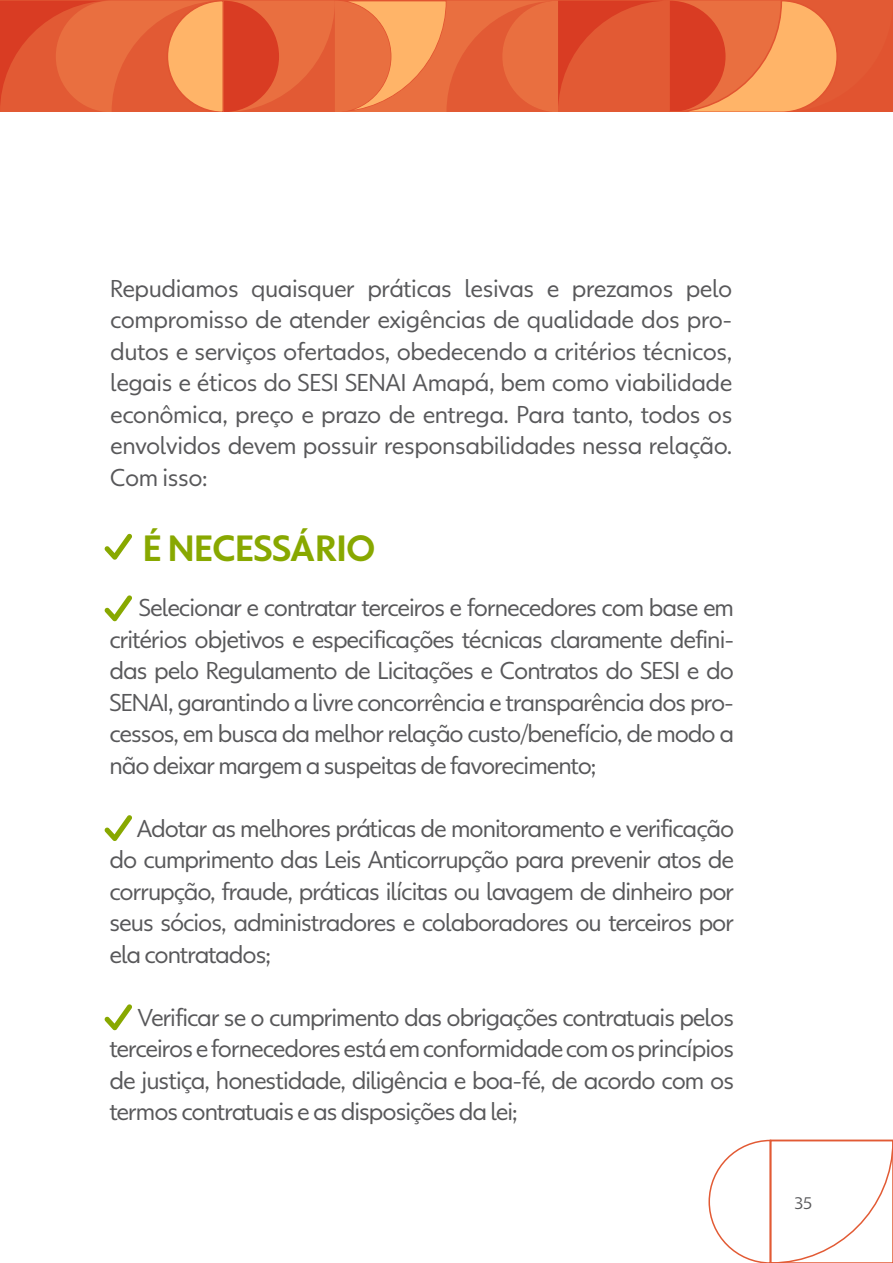
<style>
.page{position:relative;width:893px;height:1263px;background:#fff}
.page>*{position:absolute;margin:0;border:0;box-sizing:border-box;transform-origin:0 0}
.t1{font:700 36px "Globotipo Texto";letter-spacing:-.02em;color:#88a800}
.t2{font:24px/31.5px "Globotipo Texto";letter-spacing:-.04em;color:#58585a;text-align:justify}
.t3{font:16.5px "Globotipo Texto";color:#58585a}
</style>
<div class="page">
<svg style="left:0;top:0;width:893px;height:112px;background:#e76a3d"></svg>
<svg style="left:708px;top:1139px;width:185px;height:124px"></svg>
<svg style="left:104px;top:533px;width:28px;height:27px"></svg>
<svg style="left:104px;top:595px;width:28px;height:26px"></svg>
<svg style="left:104px;top:815px;width:28px;height:26px"></svg>
<svg style="left:104px;top:1004px;width:28px;height:26px"></svg>
<p class="t2" style="left:110px;top:272px;width:624px">Repudiamos quaisquer práticas lesivas e prezamos pelo compromisso de atender exigências de qualidade dos pro&shy;dutos e serviços ofertados, obedecendo a critérios técnicos, legais e éticos do SESI SENAI Amapá, bem como viabilidade econômica, preço e prazo de entrega. Para tanto, todos os envolvidos devem possuir responsabilidades nessa relação.<br>Com isso:</p>
<h1 class="t1" style="left:143px;top:526px;width:234px">É NECESSÁRIO</h1>
<p class="t2" style="left:109px;top:592px;width:626px;text-indent:29px">Selecionar e contratar terceiros e fornecedores com base em critérios objetivos e especificações técnicas claramente defini&shy;das pelo Regulamento de Licitações e Contratos do SESI e do SENAI, garantindo a livre concorrência e transparência dos pro&shy;cessos, em busca da melhor relação custo/benefício, de modo a não deixar margem a suspeitas de favorecimento;</p>
<p class="t2" style="left:109px;top:812px;width:626px;text-indent:27px">Adotar as melhores práticas de monitoramento e verificação do cumprimento das Leis Anticorrupção para prevenir atos de corrupção, fraude, práticas ilícitas ou lavagem de dinheiro por seus sócios, administradores e colaboradores ou terceiros por ela contratados;</p>
<p class="t2" style="left:109px;top:1001px;width:626px;text-indent:28px">Verificar se o cumprimento das obrigações contratuais pelos terceiros e fornecedores está em conformidade com os princípios de justiça, honestidade, diligência e boa-fé, de acordo com os termos contratuais e as disposições da lei;</p>
<p class="t3" style="left:794px;top:1194px;width:19px">35</p>
</div>
